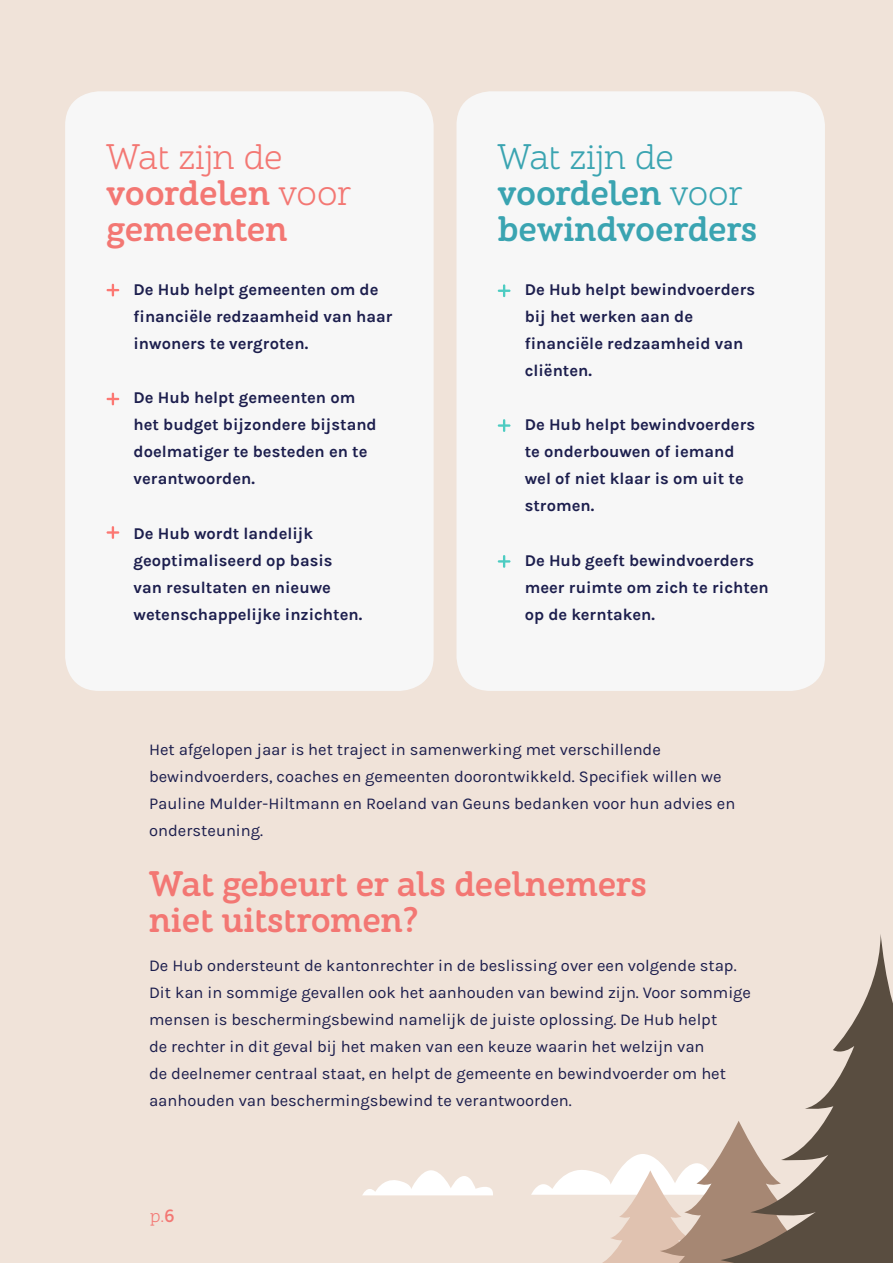
<style>
.page{position:relative;width:893px;height:1263px;background:#f0e3d9}
.page>*{position:absolute;margin:0;border:0;box-sizing:border-box;transform-origin:0 0}
.t1{font:700 36px/36px "ALS Schlangeslab";color:#f37773}
.t2{font:700 36px/36px "ALS Schlangeslab";letter-spacing:-.01em;color:#3aa4b1}
.t3{font:18px "ALS Schlangeslab";color:#f37773}
.t4{font:16.5px/27px "Karla";color:#1c1e4d}
.t5{font:700 16.5px/27px "Karla";color:#1c1e4d}
.s1{font-weight:400}
.s2{font-weight:700}
</style>
<div class="page">
<svg style="left:531px;top:1154px;width:180px;height:109px"></svg>
<svg style="left:711px;top:934px;width:182px;height:329px"></svg>
<svg style="left:362px;top:1170px;width:131px;height:25px"></svg>
<div style="left:65px;top:91px;width:369px;height:600px;background:#f7f7f7;border-radius:34px"></div>
<div style="left:456px;top:91px;width:369px;height:600px;background:#f7f7f7;border-radius:34px"></div>
<svg style="left:107px;top:284px;width:12px;height:12px"></svg>
<svg style="left:107px;top:393px;width:12px;height:12px"></svg>
<svg style="left:107px;top:526px;width:12px;height:13px"></svg>
<svg style="left:498px;top:284px;width:12px;height:13px"></svg>
<svg style="left:498px;top:419px;width:12px;height:13px"></svg>
<svg style="left:498px;top:555px;width:12px;height:13px"></svg>
<p class="t1" style="left:107px;top:140px;width:246px"><span class="s1">Wat zijn de </span>voordelen <span class="s1">voor </span>gemeenten</p>
<p class="t5" style="left:134px;top:276px;width:261px;text-indent:-27px">• De Hub helpt gemeenten om de financiële redzaamheid van haar inwoners te vergroten.</p>
<p class="t5" style="left:134px;top:384px;width:245px;text-indent:-27px">• De Hub helpt gemeenten om het budget bijzondere bijstand doelmatiger te besteden en te verantwoorden.</p>
<p class="t5" style="left:134px;top:519px;width:230px;text-indent:-27px">• De Hub wordt landelijk geoptimaliseerd op basis van resultaten en nieuwe wetenschappelijke inzichten.</p>
<p class="t2" style="left:498px;top:140px;width:261px"><span class="s1">Wat zijn de </span>voordelen <span class="s1">voor </span>bewindvoerders</p>
<p class="t5" style="left:525px;top:276px;width:232px;text-indent:-27px">• De Hub helpt bewindvoerders bij het werken aan de financiële redzaamheid van cliënten.</p>
<p class="t5" style="left:525px;top:411px;width:232px;text-indent:-27px">• De Hub helpt bewindvoerders te onderbouwen of iemand wel of niet klaar is om uit te stromen.</p>
<p class="t5" style="left:525px;top:546px;width:246px;text-indent:-27px">• De Hub geeft bewindvoerders meer ruimte om zich te richten op de kerntaken.</p>
<p class="t4" style="left:149px;top:736px;width:588px">Het afgelopen jaar is het traject in samenwerking met verschillende bewindvoerders, coaches en gemeenten doorontwikkeld. Specifiek willen we Pauline Mulder-Hiltmann en Roeland van Geuns bedanken voor hun advies en ondersteuning.</p>
<p class="t1" style="left:149px;top:867px;width:499px">Wat gebeurt er als deelnemers</p>
<p class="t1" style="left:149px;top:903px;width:271px">niet uitstromen?</p>
<p class="t4" style="left:149px;top:952px;width:604px">De Hub ondersteunt de kantonrechter in de beslissing over een volgende stap.<br>Dit kan in sommige gevallen ook het aanhouden van bewind zijn. Voor sommige mensen is beschermingsbewind namelijk de juiste oplossing. De Hub helpt<br>de rechter in dit geval bij het maken van een keuze waarin het welzijn van<br>de deelnemer centraal staat, en helpt de gemeente en bewindvoerder om het aanhouden van beschermingsbewind te verantwoorden.</p>
<p class="t3" style="left:150px;top:1206px;width:26px">p.<span class="s2">6</span></p>
</div>
